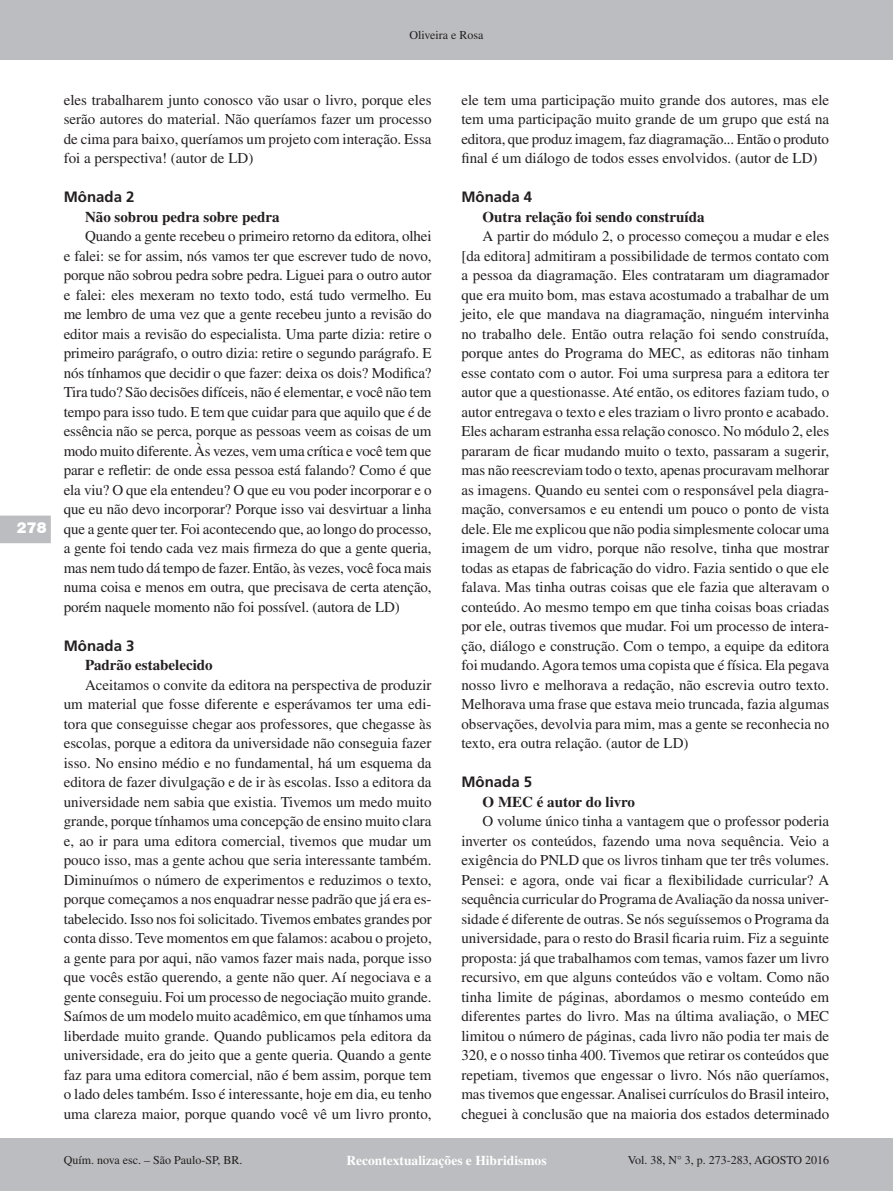
<style>
.page{position:relative;width:893px;height:1191px;background:#fff}
.page>*{position:absolute;margin:0;border:0;box-sizing:border-box;transform-origin:0 0}
.t1{font:15px/19.5px "Times";color:#231f20;text-align:justify}
.t2{font:700 15px "Times";color:#231f20}
.Sub-sessão{font:700 15px "Frutiger";color:#231f20}
.t3{font:900 15px "Swiss 721 BT";color:#fff}
.t4{font:700 13.5px "Times";color:#fff}
.t5{font:12px "Times";color:#231f20}
</style>
<div class="page">
<div style="left:0;top:0;width:893px;height:60px;background:#bcbdc0"></div>
<div style="left:0;top:1138px;width:893px;height:53px;background:#bcbdc0"></div>
<svg style="left:0;top:515px;width:51px;height:28px"></svg>
<p class="t5" style="left:409px;top:28px;width:76px">Oliveira e Rosa</p>
<p class="t3" style="left:17px;top:518px;width:31px">278</p>
<p class="t1" style="left:64px;top:90px;width:369px">eles trabalharem junto conosco vão usar o livro, porque eles serão autores do material. Não queríamos fazer um processo de cima para baixo, queríamos um projeto com interação. Essa foi a perspectiva! (autor de LD)</p>
<p class="Sub-sessão" style="left:64px;top:188px;width:72px">Mônada 2</p>
<p class="t2" style="left:85px;top:208px;width:196px">Não sobrou pedra sobre pedra</p>
<p class="t1" style="left:64px;top:226px;width:369px;text-indent:21px">Quando a gente recebeu o primeiro retorno da editora, olhei e falei: se for assim, nós vamos ter que escrever tudo de novo, porque não sobrou pedra sobre pedra. Liguei para o outro autor e falei: eles mexeram no texto todo, está tudo vermelho. Eu me lembro de uma vez que a gente recebeu junto a revisão do editor mais a revisão do especialista. Uma parte dizia: retire o primeiro parágrafo, o outro dizia: retire o segundo parágrafo. E nós tínhamos que decidir o que fazer: deixa os dois? Modifica?<br>Tira tudo? São decisões difíceis, não é elementar, e você não tem tempo para isso tudo. E tem que cuidar para que aquilo que é de essência não se perca, porque as pessoas veem as coisas de um modo muito diferente. Às vezes, vem uma crítica e você tem que parar e refletir: de onde essa pessoa está falando? Como é que ela viu? O que ela entendeu? O que eu vou poder incorporar e o que eu não devo incorporar? Porque isso vai desvirtuar a linha que a gente quer ter. Foi acontecendo que, ao longo do processo, a gente foi tendo cada vez mais firmeza do que a gente queria, mas nem tudo dá tempo de fazer. Então, às vezes, você foca mais numa coisa e menos em outra, que precisava de certa atenção, porém naquele momento não foi possível. (autora de LD)</p>
<p class="Sub-sessão" style="left:64px;top:637px;width:72px">Mônada 3</p>
<p class="t2" style="left:85px;top:656px;width:129px">Padrão estabelecido</p>
<p class="t1" style="left:64px;top:675px;width:370px;text-indent:21px">Aceitamos o convite da editora na perspectiva de produzir um material que fosse diferente e esperávamos ter uma edi&shy;tora que conseguisse chegar aos professores, que chegasse às escolas, porque a editora da universidade não conseguia fazer isso. No ensino médio e no fundamental, há um esquema da editora de fazer divulgação e de ir às escolas. Isso a editora da universidade nem sabia que existia. Tivemos um medo muito grande, porque tínhamos uma concepção de ensino muito clara e, ao ir para uma editora comercial, tivemos que mudar um pouco isso, mas a gente achou que seria interessante também.<br>Diminuímos o número de experimentos e reduzimos o texto, porque começamos a nos enquadrar nesse padrão que já era es&shy;tabelecido. Isso nos foi solicitado. Tivemos embates grandes por conta disso. Teve momentos em que falamos: acabou o projeto, a gente para por aqui, não vamos fazer mais nada, porque isso que vocês estão querendo, a gente não quer. Aí negociava e a gente conseguiu. Foi um processo de negociação muito grande.<br>Saímos de um modelo muito acadêmico, em que tínhamos uma liberdade muito grande. Quando publicamos pela editora da universidade, era do jeito que a gente queria. Quando a gente faz para uma editora comercial, não é bem assim, porque tem o lado deles também. Isso é interessante, hoje em dia, eu tenho uma clareza maior, porque quando você vê um livro pronto,</p>
<p class="t1" style="left:461px;top:90px;width:369px">ele tem uma participação muito grande dos autores, mas ele tem uma participação muito grande de um grupo que está na editora, que produz imagem, faz diagramação... Então o produto final é um diálogo de todos esses envolvidos. (autor de LD)</p>
<p class="Sub-sessão" style="left:461px;top:188px;width:72px">Mônada 4</p>
<p class="t2" style="left:483px;top:208px;width:223px">Outra relação foi sendo construída</p>
<p class="t1" style="left:461px;top:226px;width:369px;text-indent:21px">A partir do módulo 2, o processo começou a mudar e eles [da editora] admitiram a possibilidade de termos contato com a pessoa da diagramação. Eles contrataram um diagramador que era muito bom, mas estava acostumado a trabalhar de um jeito, ele que mandava na diagramação, ninguém intervinha no trabalho dele. Então outra relação foi sendo construída, porque antes do Programa do MEC, as editoras não tinham esse contato com o autor. Foi uma surpresa para a editora ter autor que a questionasse. Até então, os editores faziam tudo, o autor entregava o texto e eles traziam o livro pronto e acabado.<br>Eles acharam estranha essa relação conosco. No módulo 2, eles pararam de ficar mudando muito o texto, passaram a sugerir, mas não reescreviam todo o texto, apenas procuravam melhorar as imagens. Quando eu sentei com o responsável pela diagra&shy;mação, conversamos e eu entendi um pouco o ponto de vista dele. Ele me explicou que não podia simplesmente colocar uma imagem de um vidro, porque não resolve, tinha que mostrar todas as etapas de fabricação do vidro. Fazia sentido o que ele falava. Mas tinha outras coisas que ele fazia que alteravam o conteúdo. Ao mesmo tempo em que tinha coisas boas criadas por ele, outras tivemos que mudar. Foi um processo de intera&shy;ção, diálogo e construção. Com o tempo, a equipe da editora foi mudando. Agora temos uma copista que é física. Ela pegava nosso livro e melhorava a redação, não escrevia outro texto.<br>Melhorava uma frase que estava meio truncada, fazia algumas observações, devolvia para mim, mas a gente se reconhecia no texto, era outra relação. (autor de LD)</p>
<p class="Sub-sessão" style="left:461px;top:773px;width:72px">Mônada 5</p>
<p class="t2" style="left:483px;top:793px;width:154px">O MEC é autor do livro</p>
<p class="t1" style="left:461px;top:811px;width:369px;text-indent:21px">O volume único tinha a vantagem que o professor poderia inverter os conteúdos, fazendo uma nova sequência. Veio a exigência do PNLD que os livros tinham que ter três volumes.<br>Pensei: e agora, onde vai ficar a flexibilidade curricular? A sequência curricular do Programa de Avaliação da nossa univer&shy;sidade é diferente de outras. Se nós seguíssemos o Programa da universidade, para o resto do Brasil ficaria ruim. Fiz a seguinte proposta: já que trabalhamos com temas, vamos fazer um livro recursivo, em que alguns conteúdos vão e voltam. Como não tinha limite de páginas, abordamos o mesmo conteúdo em diferentes partes do livro. Mas na última avaliação, o MEC limitou o número de páginas, cada livro não podia ter mais de 320, e o nosso tinha 400. Tivemos que retirar os conteúdos que repetiam, tivemos que engessar o livro. Nós não queríamos, mas tivemos que engessar. Analisei currículos do Brasil inteiro, cheguei à conclusão que na maioria dos estados determinado</p>
<p class="t5" style="left:64px;top:1153px;width:180px">Quím. nova esc. – São Paulo-SP, BR.</p>
<p class="t4" style="left:346px;top:1152px;width:202px">Recontextualizações e Hibridismos</p>
<p class="t5" style="left:628px;top:1153px;width:203px">Vol. 38, N° 3, p. 273-283, AGOSTO 2016</p>
</div>
